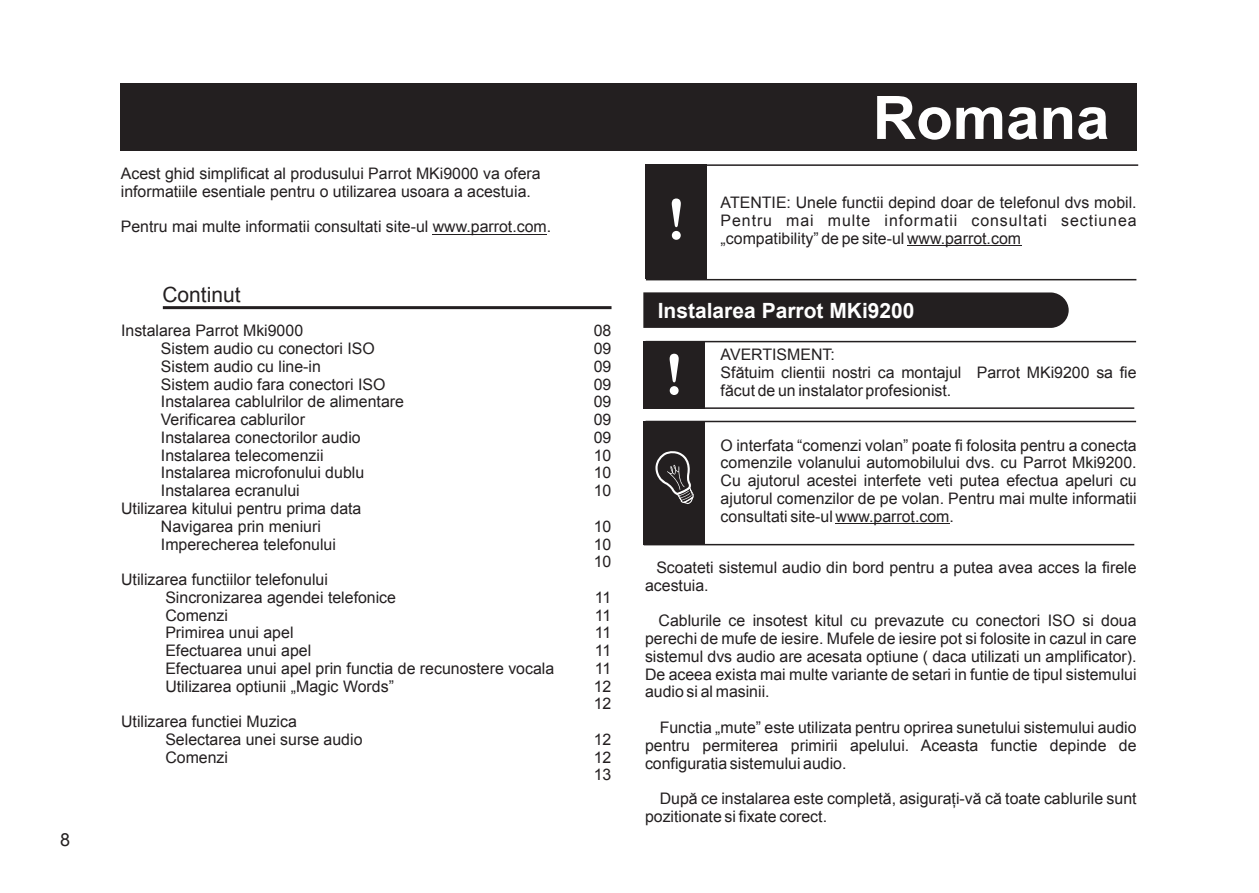
<style>
.page{position:relative;width:1259px;height:893px;background:#fff}
.page>*{position:absolute;margin:0;border:0;box-sizing:border-box;transform-origin:0 0}
.t1{font:700 60px "Arial";color:#fff}
.t2{font:700 21px "Arial";color:#fff}
.t3{font:21px "Arial";color:#231f20}
.t4{font:18px "Arial";color:#231f20}
.t5{font:15.9px/17.7px "Arial";color:#231f20;text-align:justify}
</style>
<div class="page">
<hr style="left:163px;top:306px;width:448px;height:3px;background:#231f20">
<div style="left:121px;top:84px;width:1016px;height:67px;background:#231f20"></div>
<div style="left:645px;top:165px;width:62px;height:114px;background:#231f20"></div>
<svg style="left:672px;top:199px;width:9px;height:41px"></svg>
<hr style="left:647px;top:164px;width:491px;height:2px;background:#231f20">
<hr style="left:646px;top:279px;width:490px;height:1px;background:#231f20">
<div style="left:643px;top:292px;width:425px;height:36px;background:#231f20"></div>
<div style="left:643px;top:341px;width:62px;height:68px;background:#231f20"></div>
<svg style="left:669px;top:354px;width:9px;height:41px"></svg>
<hr style="left:645px;top:341px;width:491px;height:1px;background:#231f20">
<hr style="left:644px;top:407px;width:490px;height:2px;background:#231f20">
<div style="left:643px;top:421px;width:62px;height:124px;background:#231f20"></div>
<hr style="left:645px;top:421px;width:491px;height:1px;background:#231f20">
<hr style="left:644px;top:544px;width:490px;height:1px;background:#231f20">
<svg style="left:655px;top:451px;width:39px;height:53px"></svg>
<hr style="left:433px;top:234px;width:114px;height:1px;background:#231f20">
<hr style="left:907px;top:245px;width:114px;height:1px;background:#231f20">
<hr style="left:835px;top:523px;width:114px;height:1px;background:#231f20">
<p class="t4" style="left:60px;top:830px;width:12px">8</p>
<p class="t5" style="left:121px;top:165px;width:421px">Acest ghid simplificat al produsului Parrot MKi9000 va ofera informatiile esentiale pentru o utilizarea usoara a acestuia.</p>
<p class="t5" style="left:121px;top:218px;width:432px">Pentru mai multe informatii consultati site-ul www.parrot.com.</p>
<h2 class="t3" style="left:162px;top:283px;width:80px">Continut</h2>
<p class="t5" style="left:121px;top:322px;width:184px">Instalarea Parrot Mki9000</p>
<p class="t5" style="left:161px;top:340px;width:215px">Sistem audio cu conectori ISO</p>
<p class="t5" style="left:161px;top:358px;width:161px">Sistem audio cu line-in</p>
<p class="t5" style="left:161px;top:375px;width:226px">Sistem audio fara conectori ISO</p>
<p class="t5" style="left:161px;top:393px;width:244px">Instalarea cablulrilor de alimentare</p>
<p class="t5" style="left:161px;top:411px;width:145px">Verificarea cablurilor</p>
<p class="t5" style="left:161px;top:429px;width:201px">Instalarea conectorilor audio</p>
<p class="t5" style="left:161px;top:446px;width:164px">Instalarea telecomenzii</p>
<p class="t5" style="left:161px;top:464px;width:205px">Instalarea microfonului dublu</p>
<p class="t5" style="left:161px;top:482px;width:140px">Instalarea ecranului</p>
<p class="t5" style="left:121px;top:500px;width:242px">Utilizarea kitului pentru prima data</p>
<p class="t5" style="left:161px;top:517px;width:161px">Navigarea prin meniuri</p>
<p class="t5" style="left:161px;top:535px;width:176px">Imperecherea telefonului</p>
<p class="t5" style="left:165px;top:571px;width:390px;text-align:left;text-indent:-44px">Utilizarea functiilor telefonului<br>Sincronizarea agendei telefonice<br>Comenzi<br>Primirea unui apel<br>Efectuarea unui apel<br>Efectuarea unui apel prin functia de recunostere vocala<br>Utilizarea optiunii „Magic Words”</p>
<p class="t5" style="left:165px;top:713px;width:199px;text-align:left;text-indent:-44px">Utilizarea functiei Muzica<br>Selectarea unei surse audio<br>Comenzi</p>
<p class="t5" style="left:593px;top:322px;width:19px">08<br>09<br>09<br>09<br>09<br>09<br>09<br>10<br>10<br>10</p>
<p class="t5" style="left:593px;top:517px;width:19px">10<br>10<br>10</p>
<p class="t5" style="left:593px;top:588px;width:19px">11<br>11<br>11<br>11<br>11<br>12<br>12</p>
<p class="t5" style="left:593px;top:731px;width:19px">12<br>12<br>13</p>
<h1 class="t1" style="left:872px;top:85px;width:238px">Romana</h1>
<p class="t5" style="left:720px;top:194px;width:417px">ATENTIE: Unele functii depind doar de telefonul dvs mobil.<br>Pentru mai multe informatii consultati sectiunea „compatibility” de pe site-ul www.parrot.com</p>
<h2 class="t2" style="left:658px;top:299px;width:258px">Instalarea Parrot MKi9200</h2>
<p class="t5" style="left:720px;top:346px;width:417px;text-align:left">AVERTISMENT:<br>Sfătuim clientii nostri ca montajul Parrot MKi9200 sa fie făcut de un instalator profesionist.</p>
<p class="t5" style="left:720px;top:436px;width:417px">O interfata “comenzi volan” poate fi folosita pentru a conecta comenzile volanului automobilului dvs. cu Parrot Mki9200.<br>Cu ajutorul acestei interfete veti putea efectua apeluri cu ajutorul comenzilor de pe volan. Pentru mai multe informatii consultati site-ul www.parrot.com.</p>
<p class="t5" style="left:645px;top:559px;width:493px;text-indent:11px">Scoateti sistemul audio din bord pentru a putea avea acces la firele acestuia.</p>
<p class="t5" style="left:645px;top:612px;width:493px;text-indent:14px">Cablurile ce insotest kitul cu prevazute cu conectori ISO si doua perechi de mufe de iesire. Mufele de iesire pot si folosite in cazul in care sistemul dvs audio are acesata optiune ( daca utilizati un amplificator).<br>De aceea exista mai multe variante de setari in funtie de tipul sistemului audio si al masinii.</p>
<p class="t5" style="left:645px;top:719px;width:493px;text-indent:15px">Functia „mute” este utilizata pentru oprirea sunetului sistemului audio pentru permiterea primirii apelului. Aceasta functie depinde de configuratia sistemului audio.</p>
<p class="t5" style="left:645px;top:790px;width:493px;text-indent:15px">După ce instalarea este completă, asiguraţi-vă că toate cablurile sunt pozitionate si fixate corect.</p>
</div>
